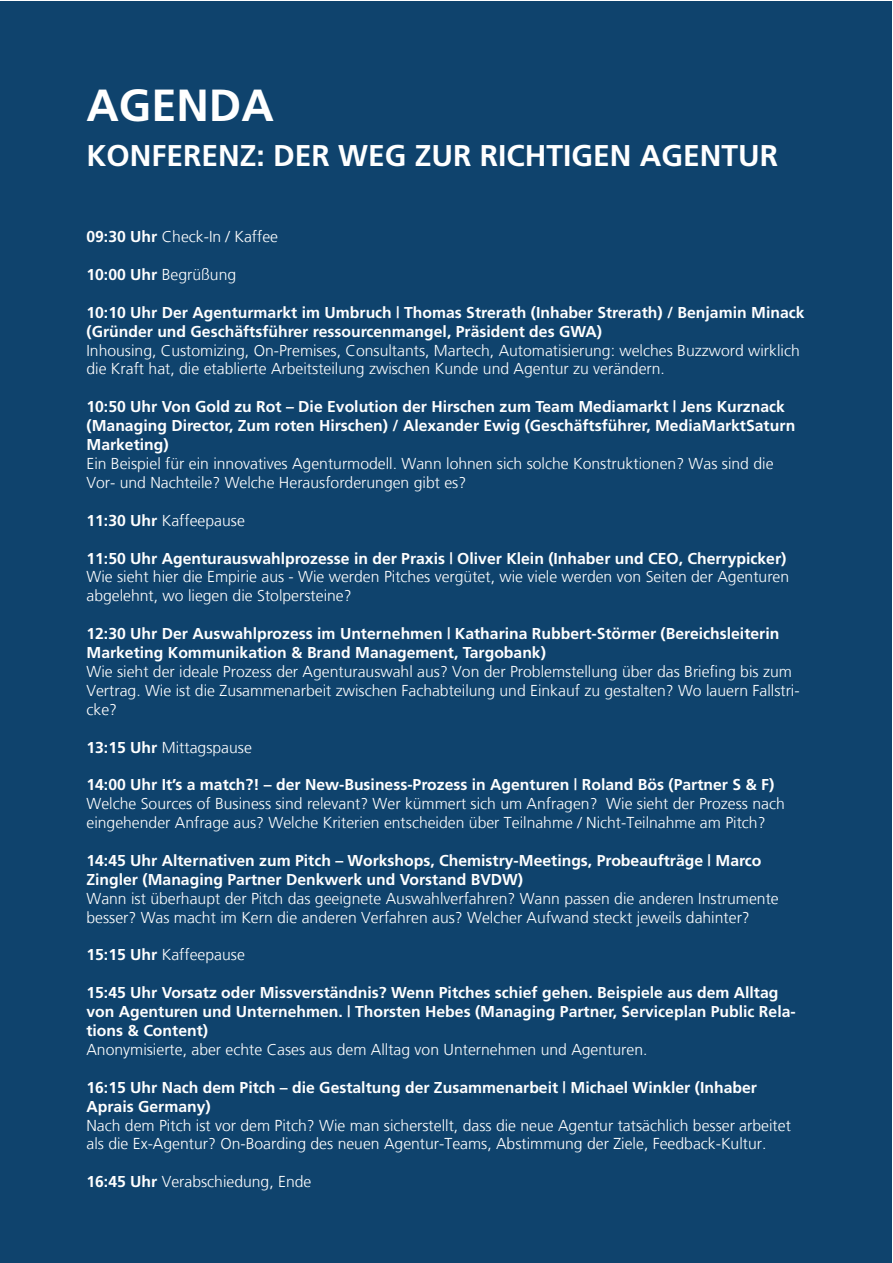
<style>
.page{position:relative;width:893px;height:1263px;background:#fff}
.page>*{position:absolute;margin:0;border:0;box-sizing:border-box;transform-origin:0 0}
.t1{font:700 45px "Frutiger";color:#fff}
.t2{font:700 30px "Frutiger";color:#fff}
.t3{font:300 15.75px/18.9px "Frutiger LT";color:#fff}
.t4{font:700 15.75px/18.9px "Frutiger";color:#fff}
.s1{font-family:"Frutiger";font-weight:700}
</style>
<div class="page">
<div style="left:1px;top:1px;width:891px;height:1261px;background:#0f436d"></div>
<h1 class="t1" style="left:86px;top:79px;width:189px">AGENDA</h1>
<h2 class="t2" style="left:86px;top:138px;width:693px">KONFERENZ: DER WEG ZUR RICHTIGEN AGENTUR</h2>
<p class="t3" style="left:86px;top:227px;width:193px"><span class="s1">09:30 Uhr</span> Check-In / Kaffee</p>
<p class="t3" style="left:86px;top:265px;width:151px"><span class="s1">10:00 Uhr</span> Begrüßung</p>
<p class="t4" style="left:86px;top:303px;width:719px">10:10 Uhr Der Agenturmarkt im Umbruch | Thomas Strerath (Inhaber Strerath) / Benjamin Minack (Gründer und Geschäftsführer ressourcenmangel, Präsident des GWA)</p>
<p class="t3" style="left:86px;top:341px;width:715px">Inhousing, Customizing, On-Premises, Consultants, Martech, Automatisierung: welches Buzzword wirklich die Kraft hat, die etablierte Arbeitsteilung zwischen Kunde und Agentur zu verändern.</p>
<p class="t4" style="left:86px;top:397px;width:710px">10:50 Uhr Von Gold zu Rot – Die Evolution der Hirschen zum Team Mediamarkt | Jens Kurznack (Managing Director, Zum roten Hirschen) / Alexander Ewig (Geschäftsführer, MediaMarktSaturn<br>Marketing)</p>
<p class="t3" style="left:86px;top:454px;width:689px">Ein Beispiel für ein innovatives Agenturmodell. Wann lohnen sich solche Konstruktionen? Was sind die<br>Vor- und Nachteile? Welche Herausforderungen gibt es?</p>
<p class="t3" style="left:86px;top:511px;width:160px"><span class="s1">11:30 Uhr</span> Kaffeepause</p>
<p class="t4" style="left:86px;top:548px;width:701px">11:50 Uhr Agenturauswahlprozesse in der Praxis | Oliver Klein (Inhaber und CEO, Cherrypicker)</p>
<p class="t3" style="left:86px;top:568px;width:704px">Wie sieht hier die Empirie aus - Wie werden Pitches vergütet, wie viele werden von Seiten der Agenturen abgelehnt, wo liegen die Stolpersteine?</p>
<p class="t4" style="left:86px;top:624px;width:694px">12:30 Uhr Der Auswahlprozess im Unternehmen | Katharina Rubbert-Störmer (Bereichsleiterin<br>Marketing Kommunikation &amp; Brand Management, Targobank)</p>
<p class="t3" style="left:86px;top:662px;width:715px">Wie sieht der ideale Prozess der Agenturauswahl aus? Von der Problemstellung über das Briefing bis zum<br>Vertrag. Wie ist die Zusammenarbeit zwischen Fachabteilung und Einkauf zu gestalten? Wo lauern Fallstri&shy;cke?</p>
<p class="t3" style="left:86px;top:738px;width:167px"><span class="s1">13:15 Uhr</span> Mittagspause</p>
<p class="t4" style="left:86px;top:775px;width:689px">14:00 Uhr It’s a match?! – der New-Business-Prozess in Agenturen | Roland Bös (Partner S &amp; F)</p>
<p class="t3" style="left:86px;top:794px;width:700px">Welche Sources of Business sind relevant? Wer kümmert sich um Anfragen? Wie sieht der Prozess nach eingehender Anfrage aus? Welche Kriterien entscheiden über Teilnahme / Nicht-Teilnahme am Pitch?</p>
<p class="t4" style="left:86px;top:851px;width:677px">14:45 Uhr Alternativen zum Pitch – Workshops, Chemistry-Meetings, Probeaufträge | Marco<br>Zingler (Managing Partner Denkwerk und Vorstand BVDW)</p>
<p class="t3" style="left:86px;top:889px;width:694px">Wann ist überhaupt der Pitch das geeignete Auswahlverfahren? Wann passen die anderen Instrumente besser? Was macht im Kern die anderen Verfahren aus? Welcher Aufwand steckt jeweils dahinter?</p>
<p class="t3" style="left:86px;top:946px;width:160px"><span class="s1">15:15 Uhr</span> Kaffeepause</p>
<p class="t4" style="left:86px;top:983px;width:711px">15:45 Uhr Vorsatz oder Missverständnis? Wenn Pitches schief gehen. Beispiele aus dem Alltag von Agenturen und Unternehmen. | Thorsten Hebes (Managing Partner, Serviceplan Public Rela&shy;tions &amp; Content)</p>
<p class="t3" style="left:86px;top:1040px;width:562px">Anonymisierte, aber echte Cases aus dem Alltag von Unternehmen und Agenturen.</p>
<p class="t4" style="left:86px;top:1078px;width:672px">16:15 Uhr Nach dem Pitch – die Gestaltung der Zusammenarbeit | Michael Winkler (Inhaber<br>Aprais Germany)</p>
<p class="t3" style="left:86px;top:1116px;width:706px">Nach dem Pitch ist vor dem Pitch? Wie man sicherstellt, dass die neue Agentur tatsächlich besser arbeitet als die Ex-Agentur? On-Boarding des neuen Agentur-Teams, Abstimmung der Ziele, Feedback-Kultur.</p>
<p class="t3" style="left:86px;top:1172px;width:226px"><span class="s1">16:45 Uhr</span> Verabschiedung, Ende</p>
</div>
